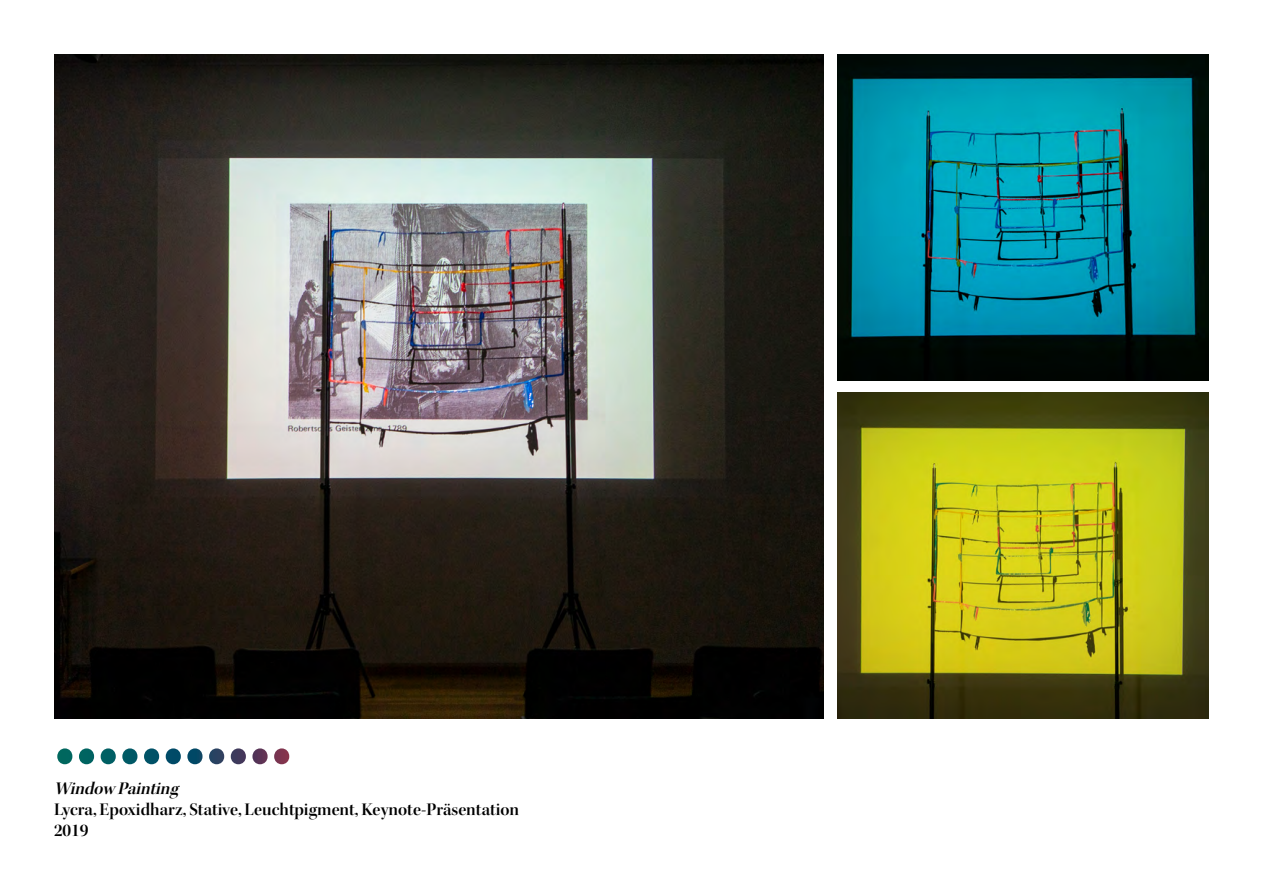
<style>
.page{position:relative;width:1263px;height:893px;background:#fff}
.page>*{position:absolute;margin:0;border:0;box-sizing:border-box;transform-origin:0 0}
.t1{font:78px "Kepler Std Semibold Disp";color:#fff}
.t2{font:18px/21px "Kepler Std Semibold Disp";color:#000}
.t3{font:italic 18px "Kepler Std Semibold Disp";color:#000}
</style>
<div class="page">
<img style="left:54px;top:54px;width:770px;height:665px">
<img style="left:838px;top:54px;width:371px;height:326px">
<img style="left:838px;top:392px;width:371px;height:327px">
<h1 class="t1" style="left:54px;top:704px;width:240px">•••••••••••</h1>
<p class="t3" style="left:54px;top:778px;width:130px">Window Painting</p>
<p class="t2" style="left:54px;top:799px;width:467px">Lycra, Epoxidharz, Stative, Leuchtpigment, Keynote-Präsentation<br>2019</p>
</div>
